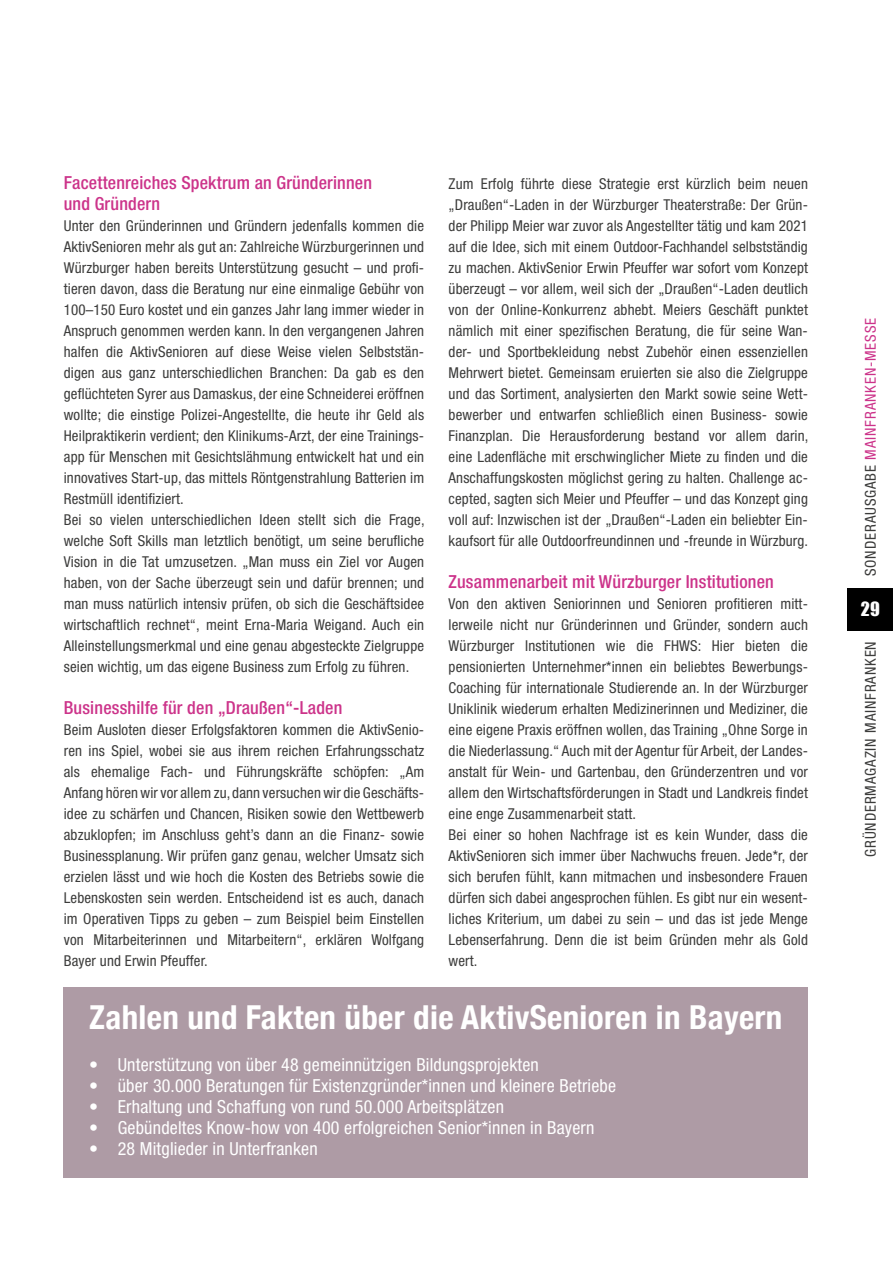
<style>
.page{position:relative;width:893px;height:1263px;background:#fff}
.page>*{position:absolute;margin:0;border:0;box-sizing:border-box;transform-origin:0 0}
.t1{font:700 condensed 33px "Helvetica Neue";letter-spacing:.01em;color:#fff}
.t2{font:condensed 18px "Helvetica Neue";letter-spacing:.01em;color:#fff}
.t3{font:500 condensed 18px/21px "Helvetica Neue";letter-spacing:.01em;color:#cc338a}
.t4{font:18px "Impact";color:#fff}
.t5{font:condensed 15px/21px "Helvetica Neue";letter-spacing:.01em;color:#3c3c3b}
.t6{font:condensed 15px "Helvetica Neue";letter-spacing:.06em;color:#cc338a}
.t7{font:condensed 15px "Helvetica Neue";letter-spacing:.06em;color:#3c3c3b}
.s1{color:#3c3c3b}
</style>
<div class="page">
<div style="left:848px;top:588px;width:45px;height:42px;background:#000"></div>
<div style="left:64px;top:987px;width:744px;height:191px;background:#ae9ba5"></div>
<p class="t3" style="left:64px;top:172px;width:310px">Facettenreiches Spektrum an Gründerinnen und Gründern</p>
<p class="t5" style="left:64px;top:215px;width:362px">Unter den Gründerinnen und Gründern jedenfalls kommen die AktivSenioren mehr als gut an: Zahlreiche Würzburgerinnen und Würzburger haben bereits Unterstützung gesucht – und profi&shy;tieren davon, dass die Beratung nur eine einmalige Gebühr von 100–150 Euro kostet und ein ganzes Jahr lang immer wieder in Anspruch genommen werden kann. In den vergangenen Jahren halfen die AktivSenioren auf diese Weise vielen Selbststän&shy;digen aus ganz unterschiedlichen Branchen: Da gab es den geflüchteten Syrer aus Damaskus, der eine Schneiderei eröffnen wollte; die einstige Polizei-Angestellte, die heute ihr Geld als Heilpraktikerin verdient; den Klinikums-Arzt, der eine Trainings&shy;app für Menschen mit Gesichtslähmung entwickelt hat und ein innovatives Start-up, das mittels Röntgenstrahlung Batterien im Restmüll identifiziert.<br>Bei so vielen unterschiedlichen Ideen stellt sich die Frage, welche Soft Skills man letztlich benötigt, um seine berufliche Vision in die Tat umzusetzen. „Man muss ein Ziel vor Augen haben, von der Sache überzeugt sein und dafür brennen; und man muss natürlich intensiv prüfen, ob sich die Geschäftsidee wirtschaftlich rechnet“, meint Erna-Maria Weigand. Auch ein Alleinstellungsmerkmal und eine genau abgesteckte Zielgruppe seien wichtig, um das eigene Business zum Erfolg zu führen.</p>
<p class="t3" style="left:64px;top:697px;width:280px">Businesshilfe für den „Draußen“-Laden</p>
<p class="t5" style="left:64px;top:719px;width:362px;text-align:justify">Beim Ausloten dieser Erfolgsfaktoren kommen die AktivSenio&shy;ren ins Spiel, wobei sie aus ihrem reichen Erfahrungsschatz als ehemalige Fach- und Führungskräfte schöpfen: „Am Anfang hören wir vor allem zu, dann versuchen wir die Geschäfts&shy;idee zu schärfen und Chancen, Risiken sowie den Wettbewerb abzuklopfen; im Anschluss geht’s dann an die Finanz- sowie Businessplanung. Wir prüfen ganz genau, welcher Umsatz sich erzielen lässt und wie hoch die Kosten des Betriebs sowie die Lebenskosten sein werden. Entscheidend ist es auch, danach im Operativen Tipps zu geben – zum Beispiel beim Einstellen von Mitarbeiterinnen und Mitarbeitern“, erklären Wolfgang Bayer und Erwin Pfeuffer.</p>
<p class="t5" style="left:449px;top:173px;width:361px;text-align:justify">Zum Erfolg führte diese Strategie erst kürzlich beim neuen „Draußen“-Laden in der Würzburger Theaterstraße: Der Grün&shy;der Philipp Meier war zuvor als Angestellter tätig und kam 2021 auf die Idee, sich mit einem Outdoor-Fachhandel selbstständig zu machen. AktivSenior Erwin Pfeuffer war sofort vom Konzept überzeugt – vor allem, weil sich der „Draußen“-Laden deutlich von der Online-Konkurrenz abhebt. Meiers Geschäft punktet nämlich mit einer spezifischen Beratung, die für seine Wan&shy;der- und Sportbekleidung nebst Zubehör einen essenziellen Mehrwert bietet. Gemeinsam eruierten sie also die Zielgruppe und das Sortiment, analysierten den Markt sowie seine Wett&shy;bewerber und entwarfen schließlich einen Business- sowie Finanzplan. Die Herausforderung bestand vor allem darin, eine Ladenfläche mit erschwinglicher Miete zu finden und die Anschaffungskosten möglichst gering zu halten. Challenge ac&shy;cepted, sagten sich Meier und Pfeuffer – und das Konzept ging voll auf: Inzwischen ist der „Draußen“-Laden ein beliebter Ein&shy;kaufsort für alle Outdoorfreundinnen und -freunde in Würzburg.</p>
<p class="t3" style="left:449px;top:571px;width:327px">Zusammenarbeit mit Würzburger Institutionen</p>
<p class="t5" style="left:449px;top:593px;width:361px">Von den aktiven Seniorinnen und Senioren profitieren mitt&shy;lerweile nicht nur Gründerinnen und Gründer, sondern auch Würzburger Institutionen wie die FHWS: Hier bieten die pensionierten Unternehmer*innen ein beliebtes Bewerbungs-Coaching für internationale Studierende an. In der Würzburger Uniklinik wiederum erhalten Medizinerinnen und Mediziner, die eine eigene Praxis eröffnen wollen, das Training „Ohne Sorge in die Niederlassung.“ Auch mit der Agentur für Arbeit, der Landes&shy;anstalt für Wein- und Gartenbau, den Gründerzentren und vor allem den Wirtschaftsförderungen in Stadt und Landkreis findet eine enge Zusammenarbeit statt.<br>Bei einer so hohen Nachfrage ist es kein Wunder, dass die AktivSenioren sich immer über Nachwuchs freuen. Jede*r, der sich berufen fühlt, kann mitmachen und insbesondere Frauen dürfen sich dabei angesprochen fühlen. Es gibt nur ein wesent&shy;liches Kriterium, um dabei zu sein – und das ist jede Menge Lebenserfahrung. Denn die ist beim Gründen mehr als Gold wert.</p>
<h1 class="t1" style="left:89px;top:990px;width:695px">Zahlen und Fakten über die AktivSenioren in Bayern</h1>
<p class="t2" style="left:89px;top:1054px;width:451px">• Unterstützung von über 48 gemeinnützigen Bildungsprojekten</p>
<p class="t2" style="left:89px;top:1075px;width:528px">• über 30.000 Beratungen für Existenzgründer*innen und kleinere Betriebe</p>
<p class="t2" style="left:89px;top:1096px;width:416px">• Erhaltung und Schaffung von rund 50.000 Arbeitsplätzen</p>
<p class="t2" style="left:89px;top:1117px;width:507px">• Gebündeltes Know-how von 400 erfolgreichen Senior*innen in Bayern</p>
<p class="t2" style="left:89px;top:1138px;width:230px">• 28 Mitglieder in Unterfranken</p>
<p class="t6" style="left:862px;top:576px;width:260px;rotate:-90deg"><span class="s1">SONDERAUSGABE</span> MAINFRANKEN-MESSE</p>
<p class="t4" style="left:861px;top:595px;width:20px">29</p>
<p class="t7" style="left:862px;top:857px;width:217px;rotate:-90deg">GRÜNDERMAGAZIN MAINFRANKEN</p>
</div>
